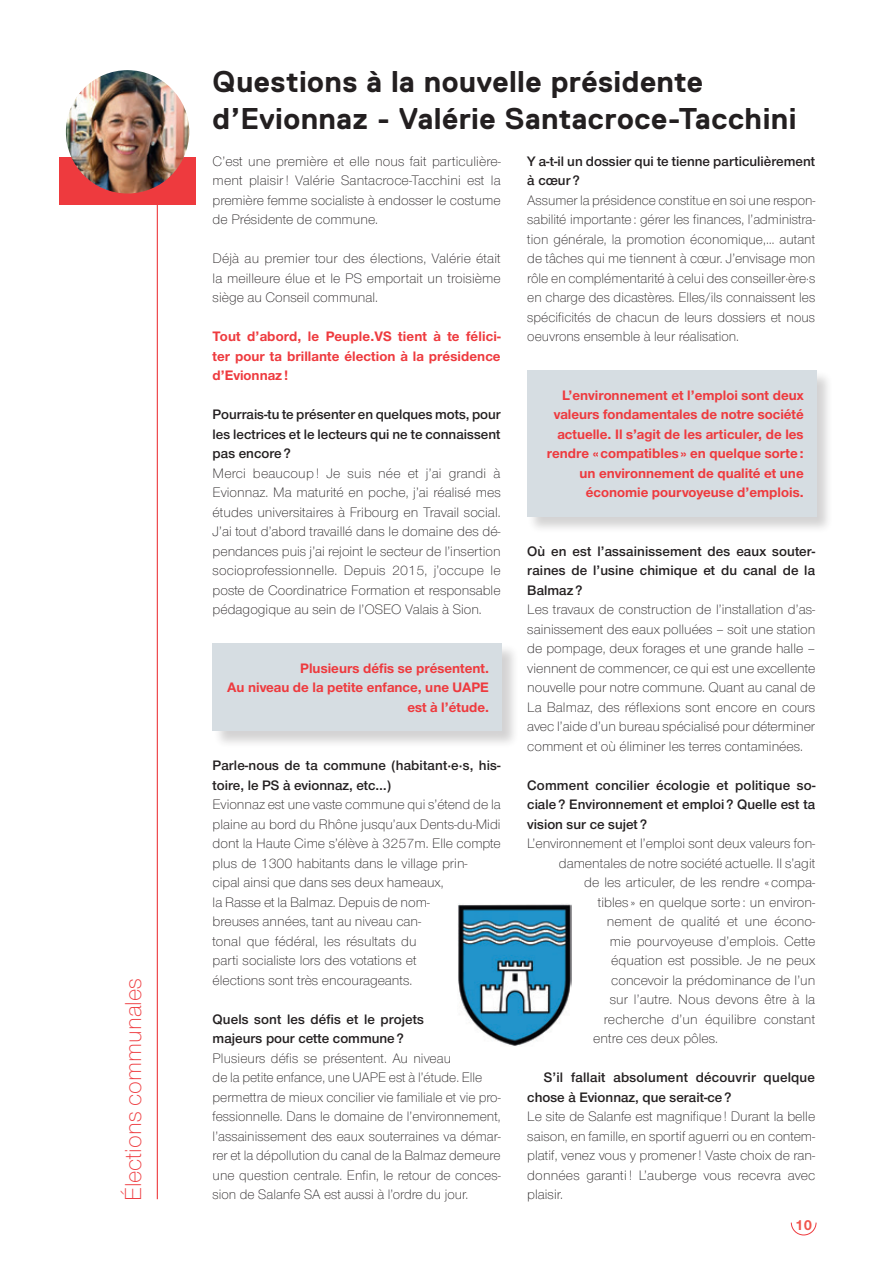
<style>
.page{position:relative;width:893px;height:1263px;background:#fff}
.page>*{position:absolute;margin:0;border:0;box-sizing:border-box;transform-origin:0 0}
.t1{font:700 30px/37.5px "Replica";letter-spacing:.015em;color:#231f20}
.t2{font:300 24px "Nimbus San Nov";color:#ee3a3e}
.t3{font:700 15px "Nimbus San Nov";color:#f0554c}
.t4{font:300 14.25px/19.5px "Nimbus San Nov";color:#231f20;text-align:justify}
.t5{font:14.25px/19.5px "Nimbus San Nov Sem Bol";color:#231f20}
.t6{font:700 14.25px/19.5px "Nimbus San Nov";color:#ee3a3e;text-align:right}
</style>
<div class="page">
<svg style="left:790px;top:1222px;width:27px;height:14px"></svg>
<div style="left:60px;top:157px;width:136px;height:48px;background:#ee3a3e"></div>
<img style="left:66px;top:70px;width:123px;height:123px;border-radius:62px">
<hr style="left:157px;top:196px;width:1px;height:1003px;background:#ee3a3e">
<div style="left:527px;top:370px;width:306px;height:164px;background:#231f20;opacity:.2"></div>
<div style="left:527px;top:370px;width:289px;height:147px;background:#d6dde2"></div>
<img style="left:458px;top:904px;width:114px;height:142px">
<div style="left:213px;top:643px;width:306px;height:105px;background:#231f20;opacity:.2"></div>
<div style="left:213px;top:643px;width:289px;height:88px;background:#d6dde2"></div>
<h2 class="t2" style="left:120px;top:1201px;width:225px;rotate:-90deg">Élections communales</h2>
<h1 class="t1" style="left:213px;top:63px;width:585px">Questions à la nouvelle présidente d’Evionnaz - Valérie Santacroce-Tacchini</h1>
<p class="t4" style="left:213px;top:151px;width:290px">C’est une première et elle nous fait particulière&shy;ment plaisir ! Valérie Santacroce-Tacchini est la première femme socialiste à endosser le costume de Présidente de commune.</p>
<p class="t4" style="left:213px;top:249px;width:290px">Déjà au premier tour des élections, Valérie était la meilleure élue et le PS emportait un troisième siège au Conseil communal.</p>
<p class="t6" style="left:213px;top:327px;width:290px;text-align:justify">Tout d’abord, le Peuple.VS tient à te félici&shy;ter pour ta brillante élection à la présidence d’Evionnaz !</p>
<p class="t5" style="left:213px;top:405px;width:290px;text-align:justify">Pourrais-tu te présenter en quelques mots, pour les lectrices et le lecteurs qui ne te connaissent pas encore ?</p>
<p class="t4" style="left:213px;top:463px;width:290px">Merci beaucoup ! Je suis née et j’ai grandi à Evionnaz. Ma maturité en poche, j’ai réalisé mes études universitaires à Fribourg en Travail social.<br>J’ai tout d’abord travaillé dans le domaine des dé&shy;pendances puis j’ai rejoint le secteur de l’insertion socioprofessionnelle. Depuis 2015, j’occupe le poste de Coordinatrice Formation et responsable pédagogique au sein de l’OSEO Valais à Sion.</p>
<p class="t5" style="left:527px;top:151px;width:289px">Y a-t-il un dossier qui te tienne particulièrement à cœur ?</p>
<p class="t4" style="left:527px;top:190px;width:290px">Assumer la présidence constitue en soi une respon&shy;sabilité importante : gérer les finances, l’administra&shy;tion générale, la promotion économique,… autant de tâches qui me tiennent à cœur. J’envisage mon rôle en complémentarité à celui des conseiller·ère·s en charge des dicastères. Elles/ils connaissent les spécificités de chacun de leurs dossiers et nous oeuvrons ensemble à leur réalisation.</p>
<p class="t6" style="left:547px;top:385px;width:258px">L’environnement et l’emploi sont deux valeurs fondamentales de notre société actuelle. Il s’agit de les articuler, de les rendre « compatibles » en quelque sorte : un environnement de qualité et une économie pourvoyeuse d’emplois.</p>
<p class="t5" style="left:527px;top:541px;width:290px;text-align:justify">Où en est l’assainissement des eaux souter&shy;raines de l’usine chimique et du canal de la Balmaz ?</p>
<p class="t4" style="left:527px;top:600px;width:290px">Les travaux de construction de l’installation d’as&shy;sainissement des eaux polluées – soit une station de pompage, deux forages et une grande halle – viennent de commencer, ce qui est une excellente nouvelle pour notre commune. Quant au canal de La Balmaz, des réflexions sont encore en cours avec l’aide d’un bureau spécialisé pour déterminer comment et où éliminer les terres contaminées.</p>
<p class="t5" style="left:527px;top:775px;width:290px;text-align:justify">Comment concilier écologie et politique so&shy;ciale ? Environnement et emploi ? Quelle est ta vision sur ce sujet ?</p>
<p class="t4" style="left:527px;top:834px;width:289px">L’environnement et l’emploi sont deux valeurs fon-</p>
<p class="t4" style="left:559px;top:853px;width:258px">damentales de notre société actuelle. Il s’agit</p>
<p class="t4" style="left:584px;top:873px;width:232px">de les articuler, de les rendre « compa-</p>
<p class="t4" style="left:598px;top:892px;width:219px">tibles » en quelque sorte : un environ-</p>
<p class="t4" style="left:607px;top:912px;width:210px">nement de qualité et une écono-</p>
<p class="t4" style="left:610px;top:931px;width:207px">mie pourvoyeuse d’emplois. Cette</p>
<p class="t4" style="left:611px;top:951px;width:206px">équation est possible. Je ne peux</p>
<p class="t4" style="left:611px;top:970px;width:206px">concevoir la prédominance de l’un</p>
<p class="t4" style="left:610px;top:990px;width:207px">sur l’autre. Nous devons être à la</p>
<p class="t4" style="left:604px;top:1009px;width:213px">recherche d’un équilibre constant</p>
<p class="t4" style="left:593px;top:1029px;width:126px">entre ces deux pôles.</p>
<p class="t5" style="left:527px;top:1067px;width:289px;text-indent:17px">S’il fallait absolument découvrir quelque chose à Evionnaz, que serait-ce ?</p>
<p class="t4" style="left:527px;top:1107px;width:290px">Le site de Salanfe est magnifique ! Durant la belle saison, en famille, en sportif aguerri ou en contem&shy;platif, venez vous y promener ! Vaste choix de ran&shy;données garanti ! L’auberge vous recevra avec plaisir.</p>
<p class="t6" style="left:227px;top:658px;width:263px">Plusieurs défis se présentent.<br>Au niveau de la petite enfance, une UAPE est à l’étude.</p>
<p class="t5" style="left:213px;top:756px;width:289px">Parle-nous de ta commune (habitant·e·s, his&shy;toire, le PS à evionnaz, etc…)</p>
<p class="t4" style="left:213px;top:795px;width:290px;text-align:left">Evionnaz est une vaste commune qui s’étend de la plaine au bord du Rhône jusqu’aux Dents-du-Midi dont la Haute Cime s’élève à 3257m. Elle compte plus de 1300 habitants dans le village prin-<br>cipal ainsi que dans ses deux hameaux,<br>la Rasse et la Balmaz. Depuis de nom-<br>breuses années, tant au niveau can-<br>tonal que fédéral, les résultats du<br>parti socialiste lors des votations et<br>élections sont très encourageants.</p>
<p class="t5" style="left:213px;top:1009px;width:213px">Quels sont les défis et le projets majeurs pour cette commune ?</p>
<p class="t4" style="left:213px;top:1048px;width:290px;text-align:left">Plusieurs défis se présentent. Au niveau<br>de la petite enfance, une UAPE est à l’étude. Elle permettra de mieux concilier vie familiale et vie pro&shy;fessionnelle. Dans le domaine de l’environnement, l’assainissement des eaux souterraines va démar&shy;rer et la dépollution du canal de la Balmaz demeure une question centrale. Enfin, le retour de conces&shy;sion de Salanfe SA est aussi à l’ordre du jour.</p>
<p class="t3" style="left:795px;top:1216px;width:18px">10</p>
</div>
